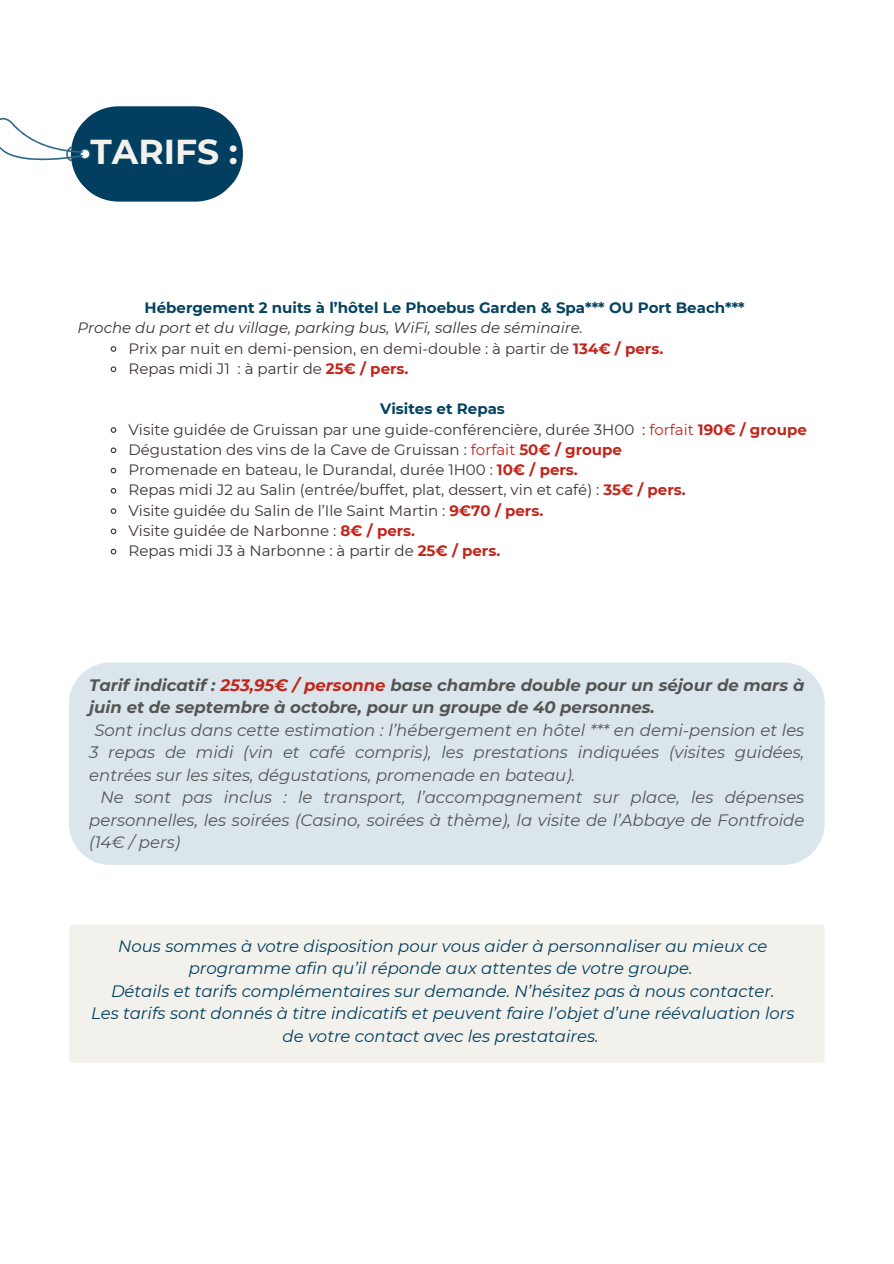
<style>
.page{position:relative;width:894px;height:1264px;background:#fff}
.page>*{position:absolute;margin:0;border:0;box-sizing:border-box;transform-origin:0 0}
.t1{font:700 34.5px "Montserrat";color:#f2f1eb}
.t2{font:italic 16.5px/22.5px "Montserrat";color:#545454;text-align:justify}
.t3{font:italic 16.5px/22.5px "Montserrat";color:#023e60;text-align:center}
.t4{font:italic 700 16.5px/22.5px "Montserrat";color:#545454}
.t5{font:15px/20.2px "Montserrat";color:#3c3333}
.t6{font:700 15px "Montserrat";color:#054360}
.t7{font:italic 15px "Montserrat";color:#3c3333}
.t8{font:700 15px "Montserrat";color:#c1261c}
.s1{font-weight:700;color:#c1261c}
.s2{font-weight:700;color:#054360}
.s3{font-weight:400;color:#3c3333}
.s4{font-weight:400}
.s5{color:#c1261c}
</style>
<div class="page">
<div style="left:69px;top:924px;width:755px;height:138px;background:#f2f1eb;border-radius:4px"></div>
<svg style="left:110px;top:346px;width:7px;height:6px"></svg>
<svg style="left:110px;top:366px;width:7px;height:7px"></svg>
<svg style="left:110px;top:427px;width:7px;height:6px"></svg>
<svg style="left:110px;top:447px;width:7px;height:7px"></svg>
<svg style="left:110px;top:467px;width:7px;height:7px"></svg>
<svg style="left:110px;top:488px;width:7px;height:6px"></svg>
<svg style="left:110px;top:508px;width:7px;height:6px"></svg>
<svg style="left:110px;top:528px;width:7px;height:7px"></svg>
<svg style="left:110px;top:548px;width:7px;height:7px"></svg>
<div style="left:69px;top:662px;width:755px;height:203px;background:#dae6ec"></div>
<svg style="left:0;top:106px;width:243px;height:96px"></svg>
<p class="t1" style="left:91px;top:130px;width:149px">TARIFS :</p>
<p class="t6" style="left:144px;top:298px;width:601px">Hébergement 2 nuits à l’hôtel Le Phoebus Garden &amp; Spa*** OU Port Beach***</p>
<p class="t7" style="left:77px;top:319px;width:507px">Proche du port et du village, parking bus, WiFi, salles de séminaire.</p>
<p class="t5" style="left:128px;top:338px;width:536px">Prix par nuit en demi-pension, en demi-double : à partir de <span class="s1">134€ / pers.</span></p>
<h2 class="t5" style="left:128px;top:358px;width:281px">Repas midi J1 : à partir de <span class="s1">25€ / pers.</span></h2>
<p class="t5" style="left:128px;top:399px;width:507px;text-indent:251px"><span class="s2">Visites et Repas<br></span>Visite guidée de Gruissan par une guide-conférencière, durée 3H00</p>
<p class="t8" style="left:642px;top:420px;width:166px"><span class="s3">:</span> <span class="s4">forfait</span> 190€ / groupe</p>
<p class="t5" style="left:128px;top:439px;width:495px">Dégustation des vins de la Cave de Gruissan : <span class="s5">forfait</span> <span class="s1">50€ / groupe</span></p>
<p class="t5" style="left:128px;top:459px;width:450px">Promenade en bateau, le Durandal, durée 1H00 : <span class="s1">10€ / pers.</span></p>
<p class="t5" style="left:128px;top:480px;width:558px">Repas midi J2 au Salin (entrée/buffet, plat, dessert, vin et café) : <span class="s1">35€ / pers.</span></p>
<p class="t5" style="left:128px;top:500px;width:416px">Visite guidée du Salin de l’Ile Saint Martin : <span class="s1">9€70 / pers.</span></p>
<p class="t5" style="left:128px;top:520px;width:288px">Visite guidée de Narbonne : <span class="s1">8€ / pers.</span></p>
<p class="t5" style="left:128px;top:540px;width:373px">Repas midi J3 à Narbonne : à partir de <span class="s1">25€ / pers.</span></p>
<p class="t4" style="left:89px;top:673px;width:716px">Tarif indicatif : <span class="s5">253,95€ / personne</span> base chambre double pour un séjour de mars à juin et de septembre à octobre, pour un groupe de 40 personnes.</p>
<p class="t2" style="left:89px;top:718px;width:716px;text-indent:5px">Sont inclus dans cette estimation : l’hébergement en hôtel *** en demi-pension et les 3 repas de midi (vin et café compris), les prestations indiquées (visites guidées, entrées sur les sites, dégustations, promenade en bateau).</p>
<p class="t2" style="left:89px;top:786px;width:716px;text-indent:11px">Ne sont pas inclus : le transport, l’accompagnement sur place, les dépenses personnelles, les soirées (Casino, soirées à thème), la visite de l’Abbaye de Fontfroide (14€ / pers)</p>
<p class="t3" style="left:118px;top:934px;width:650px">Nous sommes à votre disposition pour vous aider à personnaliser au mieux ce programme afin qu’il réponde aux attentes de votre groupe.</p>
<h1 class="t3" style="left:111px;top:979px;width:664px">Détails et tarifs complémentaires sur demande. N’hésitez pas à nous contacter.</h1>
<p class="t3" style="left:91px;top:1002px;width:704px">Les tarifs sont donnés à titre indicatifs et peuvent faire l’objet d’une réévaluation lors de votre contact avec les prestataires.</p>
</div>
